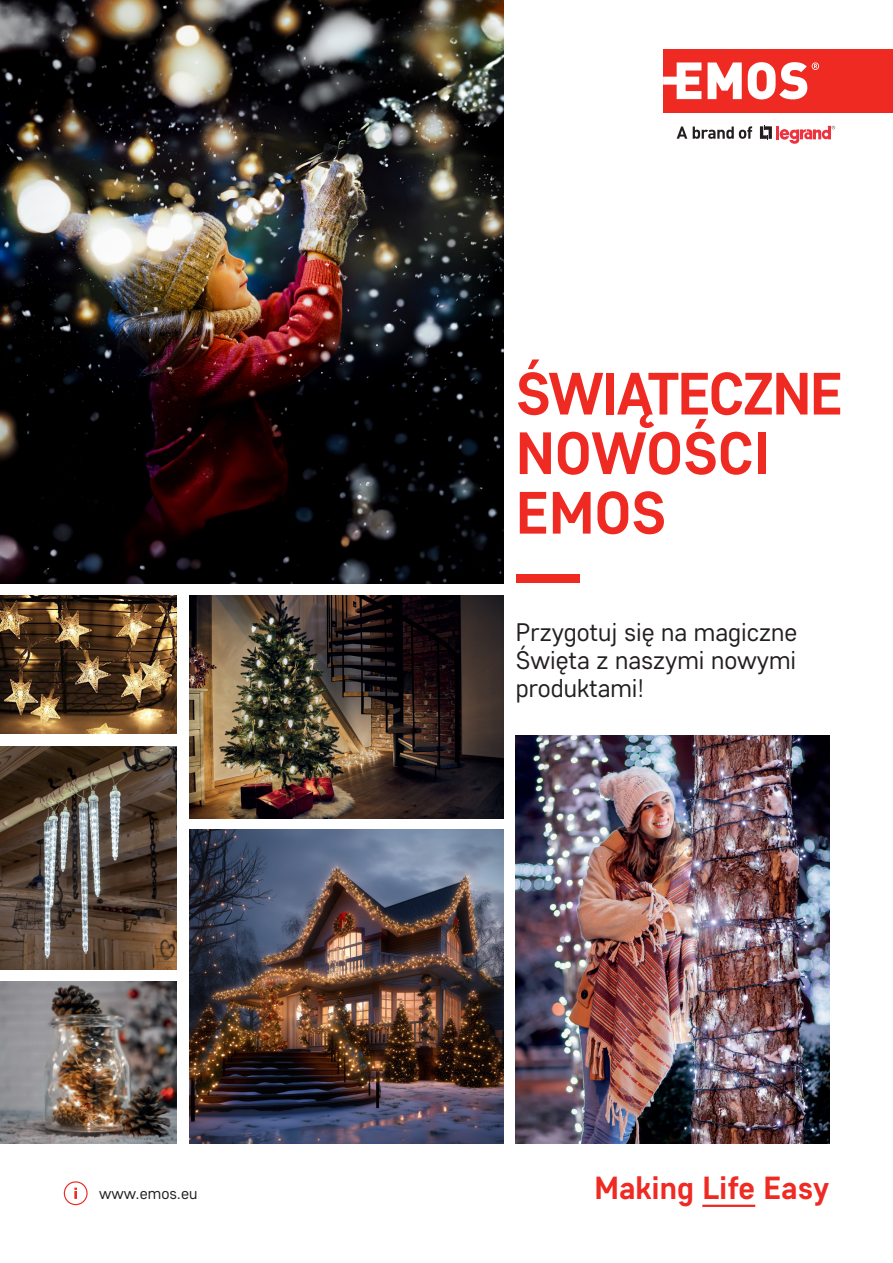
<style>
.page{position:relative;width:893px;height:1263px;background:#fff}
.page>*{position:absolute;margin:0;border:0;box-sizing:border-box;transform-origin:0 0}
.NADPISY_A4_vetsi{font:700 59.55px/59.6px "Core Sans D55";letter-spacing:-.02em;color:#ee2a23}
.t1{font:700 31.95px "Core Sans D55";color:#ee2a23}
.PODNADPIS_A4_vetsi{font:25.35px/28.2px "Core Sans D35";color:#231f20;text-align:justify}
.t2{font:15.9px "Core Sans D35";color:#231f20}
</style>
<div class="page">
<svg style="left:64px;top:1181px;width:24px;height:24px"></svg>
<hr style="left:702px;top:1205px;width:53px;height:2px;background:#ee2a23">
<div style="left:516px;top:574px;width:63px;height:9px;background:#ee2a23"></div>
<svg style="left:760px;top:125px;width:75px;height:19px"></svg>
<svg style="left:677px;top:127px;width:10px;height:12px"></svg>
<svg style="left:693px;top:126px;width:59px;height:13px"></svg>
<div style="left:663px;top:49px;width:230px;height:64px;background:#ee2a23"></div>
<svg style="left:708px;top:62px;width:34px;height:37px"></svg>
<svg style="left:663px;top:62px;width:38px;height:37px"></svg>
<svg style="left:748px;top:62px;width:71px;height:37px"></svg>
<img style="left:0;top:0;width:503px;height:583px">
<img style="left:516px;top:736px;width:313px;height:407px">
<img style="left:190px;top:829px;width:313px;height:314px">
<img style="left:190px;top:596px;width:313px;height:222px">
<img style="left:0;top:596px;width:176px;height:137px">
<img style="left:0;top:981px;width:176px;height:162px">
<img style="left:0;top:746px;width:176px;height:223px">
<p class="t2" style="left:99px;top:1183px;width:100px">www.emos.eu</p>
<p class="NADPISY_A4_vetsi" style="left:516px;top:362px;width:329px">ŚWIĄTECZNE<br>NOWOŚCI<br>EMOS</p>
<p class="PODNADPIS_A4_vetsi" style="left:516px;top:617px;width:283px">Przygotuj się na magiczne Święta z naszymi nowymi produktami!</p>
<p class="t1" style="left:594px;top:1167px;width:236px">Making Life Easy</p>
</div>
